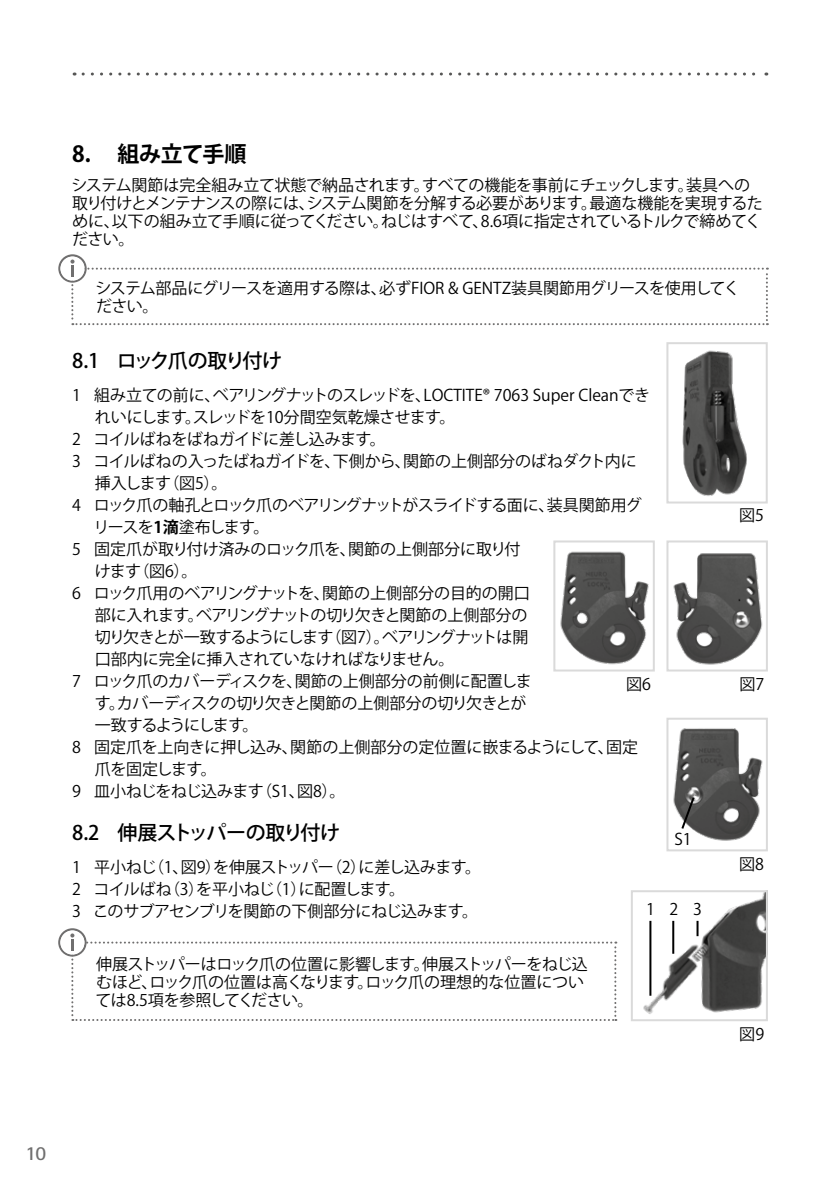
<style>
.page{position:relative;width:840px;height:1191px;background:#fff}
.page>*{position:absolute;margin:0;border:0;box-sizing:border-box;transform-origin:0 0}
.t1{font:700 22px "Koz Go Pro";letter-spacing:-.02em;color:#000}
.t2{font:500 20px "Koz Go Pro";letter-spacing:-.06em;color:#000}
.t3{font:500 20px "Koz Go Pro";letter-spacing:-.1em;color:#000}
.t4{font:700 20px "Rotis Sans Serif Pro";color:#706f6f}
.t5{font:16px/18px "Koz Go Pro";letter-spacing:-.02em;color:#000}
.t6{font:16px "Koz Go Pro";color:#000}
.t7{font:16px/22px "Koz Go Pro";letter-spacing:-.04em;color:#000}
.t8{font:16px "Koz Go Pro";letter-spacing:-.09em;color:#000}
.t9{font:16px "Koz Go Pro";letter-spacing:-.07em;color:#000}
.t10{font:16px "Koz Go Pro";letter-spacing:-.08em;color:#000}
.s1{font-weight:700}
</style>
<div class="page">
<svg style="left:83px;top:73px;width:683px;height:3px"></svg>
<svg style="left:58px;top:928px;width:558px;height:93px"></svg>
<svg style="left:58px;top:254px;width:709px;height:71px"></svg>
<img style="left:682px;top:350px;width:65px;height:146px">
<div style="left:666px;top:342px;width:101px;height:161px;border:2px solid #dadada"></div>
<img style="left:560px;top:551px;width:89px;height:114px">
<div style="left:553px;top:540px;width:101px;height:131px;border:2px solid #dadada"></div>
<img style="left:673px;top:553px;width:90px;height:112px">
<div style="left:666px;top:540px;width:101px;height:131px;border:2px solid #dadada"></div>
<img style="left:673px;top:728px;width:90px;height:113px">
<div style="left:666px;top:717px;width:101px;height:134px;border:2px solid #dadada"></div>
<svg style="left:679px;top:795px;width:16px;height:36px"></svg>
<img style="left:643px;top:893px;width:121px;height:121px">
<div style="left:630px;top:890px;width:137px;height:131px;border:2px solid #dadada"></div>
<hr style="left:649px;top:921px;width:2px;height:74px;background:#000">
<hr style="left:672px;top:921px;width:2px;height:32px;background:#000">
<svg style="left:696px;top:921px;width:2px;height:15px"></svg>
<h1 class="t1" style="left:72px;top:139px;width:176px">8. 組み立て手順</h1>
<p class="t5" style="left:72px;top:176px;width:692px">システム関節は完全組み立て状態で納品されます。すべての機能を事前にチェックします。装具への取り付けとメンテナンスの際には、システム関節を分解する必要があります。最適な機能を実現するために、以下の組み立て手順に従ってください。ねじはすべて、8.6項に指定されているトルクで締めてください。</p>
<p class="t5" style="left:95px;top:279px;width:645px">システム部品にグリースを適用する際は、必ずFIOR &amp; GENTZ装具関節用グリースを使用してください。</p>
<p class="t3" style="left:72px;top:347px;width:211px">8.1 ロック爪の取り付け</p>
<p class="t6" style="left:72px;top:385px;width:579px">1 組み立ての前に、ベアリングナットのスレッドを、LOCTITE® 7063 Super Cleanでき</p>
<p class="t5" style="left:95px;top:408px;width:362px">れいにします。スレッドを10分間空気乾燥させます。</p>
<p class="t5" style="left:72px;top:430px;width:315px">2 コイルばねをばねガイドに差し込みます。</p>
<p class="t6" style="left:72px;top:451px;width:566px">3 コイルばねの入ったばねガイドを、下側から、関節の上側部分のばねダクト内に</p>
<p class="t5" style="left:95px;top:474px;width:134px">挿入します（図5）。</p>
<p class="t9" style="left:72px;top:495px;width:571px">4 ロック爪の軸孔とロック爪のベアリングナットがスライドする面に、装具関節用グ</p>
<p class="t10" style="left:93px;top:517px;width:177px">リースを<span class="s1">1滴</span>塗布します。</p>
<p class="t6" style="left:72px;top:539px;width:450px">5 固定爪が取り付け済みのロック爪を、関節の上側部分に取り付</p>
<p class="t5" style="left:95px;top:562px;width:104px">けます（図6）。</p>
<p class="t5" style="left:72px;top:584px;width:459px">6 ロック爪用のベアリングナットを、関節の上側部分の目的の開口</p>
<p class="t5" style="left:95px;top:606px;width:434px">部に入れます。ベアリングナットの切り欠きと関節の上側部分の</p>
<p class="t8" style="left:95px;top:627px;width:435px">切り欠きとが一致するようにします（図7）。ベアリングナットは開</p>
<p class="t5" style="left:95px;top:650px;width:361px">口部内に完全に挿入されていなければなりません。</p>
<p class="t5" style="left:72px;top:672px;width:461px">7 ロック爪のカバーディスクを、関節の上側部分の前側に配置しま</p>
<p class="t5" style="left:95px;top:694px;width:433px">す。カバーディスクの切り欠きと関節の上側部分の切り欠きとが</p>
<p class="t8" style="left:95px;top:715px;width:165px">一致するようにします。</p>
<p class="t6" style="left:72px;top:737px;width:567px">8 固定爪を上向きに押し込み、関節の上側部分の定位置に嵌まるようにして、固定</p>
<p class="t5" style="left:95px;top:760px;width:123px">爪を固定します。</p>
<p class="t5" style="left:72px;top:782px;width:275px">9 皿小ねじをねじ込みます（S1、図8）。</p>
<p class="t2" style="left:72px;top:819px;width:269px">8.2 伸展ストッパーの取り付け</p>
<p class="t7" style="left:72px;top:856px;width:410px">1 平小ねじ（1、図9）を伸展ストッパー（2）に差し込みます。<br>2 コイルばね（3）を平小ねじ（1）に配置します。<br>3 このサブアセンブリを関節の下側部分にねじ込みます。</p>
<p class="t5" style="left:95px;top:955px;width:493px">伸展ストッパーはロック爪の位置に影響します。伸展ストッパーをねじ込むほど、ロック爪の位置は高くなります。ロック爪の理想的な位置については8.5項を参照してください。</p>
<p class="t5" style="left:738px;top:506px;width:26px">図5</p>
<p class="t5" style="left:625px;top:675px;width:26px">図6</p>
<p class="t5" style="left:739px;top:675px;width:26px">図7</p>
<p class="t5" style="left:674px;top:831px;width:19px">S1</p>
<p class="t5" style="left:738px;top:855px;width:26px">図8</p>
<p class="t5" style="left:645px;top:900px;width:57px">123</p>
<p class="t5" style="left:738px;top:1025px;width:26px">図9</p>
<p class="t4" style="left:26px;top:1140px;width:22px">10</p>
</div>
